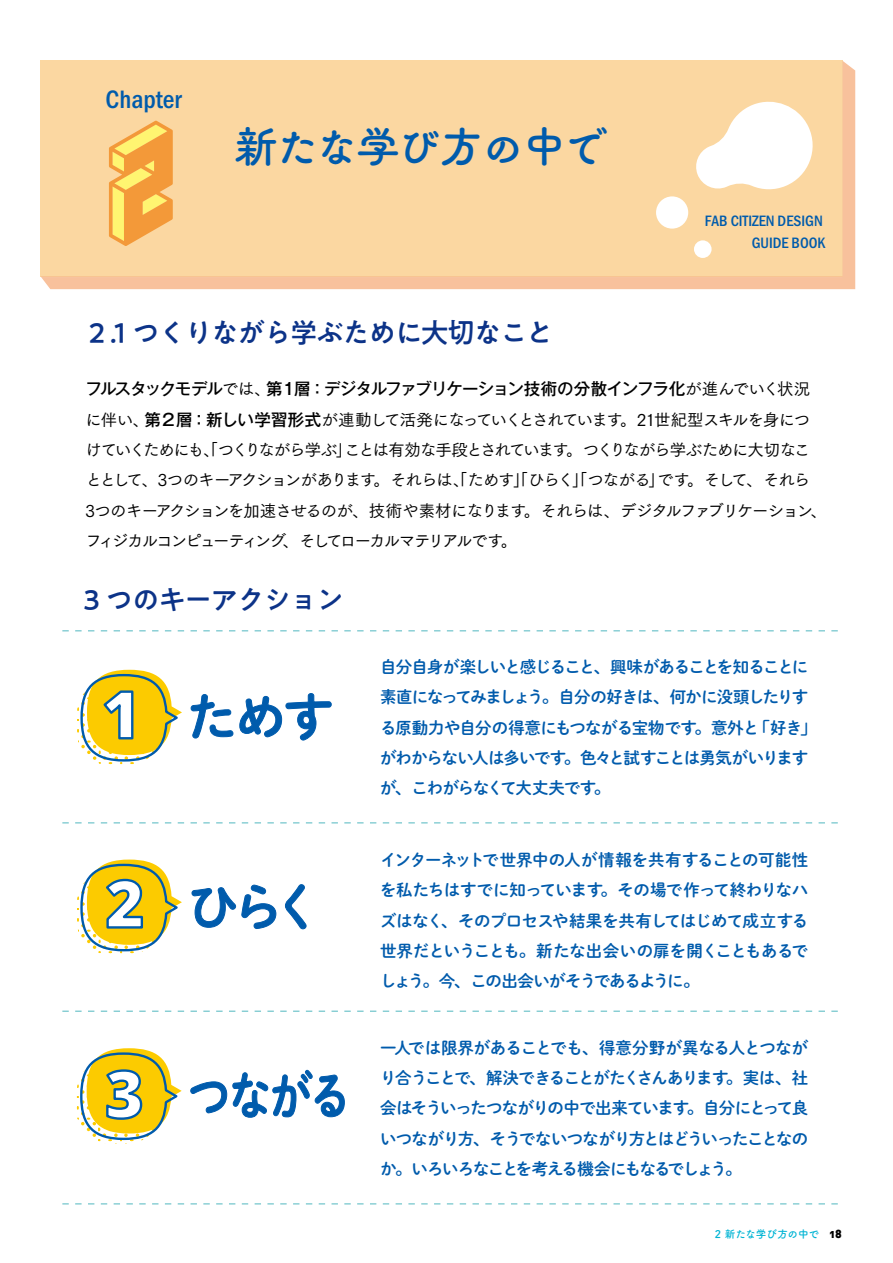
<style>
.page{position:relative;width:893px;height:1263px;background:#fff}
.page>*{position:absolute;margin:0;border:0;box-sizing:border-box;transform-origin:0 0}
.t1{font:43.95px "Tsuku ANB Rd Go L Std B 90 msp RKSJ H";letter-spacing:-.07em;color:#005bac}
.t2{font:500 27.6px "PA1 Gothic Std";letter-spacing:-.05em;color:#0c3388}
.t3{font:500 condensed 26.1px "Franklin Gothic";color:#005bac}
.t4{font:16.5px/30.3px "P Shuei M Go Std B";letter-spacing:-.065em;color:#005bac;text-align:justify}
.t5{font:16.5px/30.3px "Tsuku Go Pro M";letter-spacing:-.085em;color:#000}
.t6{font:500 16.5px "Gothic MB101 Pro";letter-spacing:-.07em;color:#000}
.t7{font:500 condensed 15.6px/21.5px "Franklin Gothic";color:#005bac;text-align:right}
.t8{font:10.65px "Tsuku A Rd Gothic Std B";letter-spacing:-.01em;color:#00b4d4}
.s1{font-family:"Tsuku Go Pro M";font-weight:400}
.s2{font-family:"Gothic MB101 Pro";font-weight:500}
.s3{font-family:"DIN Black Alternate";font-size:11.7px;color:#000}
</style>
<div class="page">
<svg style="left:62px;top:1203px;width:776px;height:1px"></svg>
<div style="left:41px;top:61px;width:814px;height:228px;background:#f8c19c"></div>
<div style="left:41px;top:61px;width:802px;height:216px;background:#fbd7a1"></div>
<svg style="left:109px;top:121px;width:64px;height:125px;background:#f7bb5b"></svg>
<svg style="left:190px;top:693px;width:142px;height:48px"></svg>
<svg style="left:77px;top:670px;width:105px;height:94px"></svg>
<svg style="left:191px;top:884px;width:86px;height:45px"></svg>
<svg style="left:285px;top:884px;width:22px;height:46px"></svg>
<svg style="left:77px;top:859px;width:105px;height:94px"></svg>
<svg style="left:190px;top:1069px;width:155px;height:49px"></svg>
<svg style="left:77px;top:1048px;width:105px;height:96px"></svg>
<svg style="left:62px;top:630px;width:776px;height:1px"></svg>
<svg style="left:62px;top:822px;width:776px;height:1px"></svg>
<svg style="left:62px;top:1010px;width:776px;height:2px"></svg>
<h3 class="t3" style="left:106px;top:83px;width:77px">Chapter</h3>
<h1 class="t1" style="left:234px;top:112px;width:374px">新たな学び方の中で</h1>
<h2 class="t2" style="left:84px;top:316px;width:472px">２.1 つくりながら学ぶために大切なこと</h2>
<p class="t7" style="left:705px;top:210px;width:122px">FAB CITIZEN DESIGN<br>GUIDE BOOK</p>
<p class="t6" style="left:85px;top:375px;width:726px">フルスタックモデル<span class="s1">では、</span>第１層：デジタルファブリケーション技術の分散インフラ化<span class="s1">が進んでいく状況</span></p>
<p class="t5" style="left:85px;top:403px;width:743px">に伴い、<span class="s2">第２層：新しい学習形式</span>が連動して活発になっていくとされています。21世紀型スキルを身につけていくためにも、「つくりながら学ぶ」ことは有効な手段とされています。つくりながら学ぶために大切なこととして、3つのキーアクションがあります。それらは、「ためす」「ひらく」「つながる」です。そして、それら<br>3つのキーアクションを加速させるのが、技術や素材になります。それらは、デジタルファブリケーション、フィジカルコンピューティング、そしてローカルマテリアルです。</p>
<h2 class="t2" style="left:84px;top:583px;width:261px">3 つのキーアクション</h2>
<p class="t4" style="left:380px;top:651px;width:438px;text-align:left">自分自身が楽しいと感じること、興味があることを知ることに素直になってみましょう。自分の好きは、何かに没頭したりする原動力や自分の得意にもつながる宝物です。意外と「好き」がわからない人は多いです。色々と試すことは勇気がいりますが、こわがらなくて大丈夫です。</p>
<p class="t4" style="left:380px;top:844px;width:430px">インターネットで世界中の人が情報を共有することの可能性を私たちはすでに知っています。その場で作って終わりなハズはなく、そのプロセスや結果を共有してはじめて成立する世界だということも。新たな出会いの扉を開くこともあるでしょう。今、この出会いがそうであるように。</p>
<p class="t4" style="left:380px;top:1032px;width:430px">一人では限界があることでも、得意分野が異なる人とつながり合うことで、解決できることがたくさんあります。実は、社会はそういったつながりの中で出来ています。自分にとって良いつながり方、そうでないつながり方とはどういったことなのか。いろいろなことを考える機会にもなるでしょう。</p>
<p class="t8" style="left:715px;top:1226px;width:128px">2 新たな学び方の中で <span class="s3">18</span></p>
</div>
